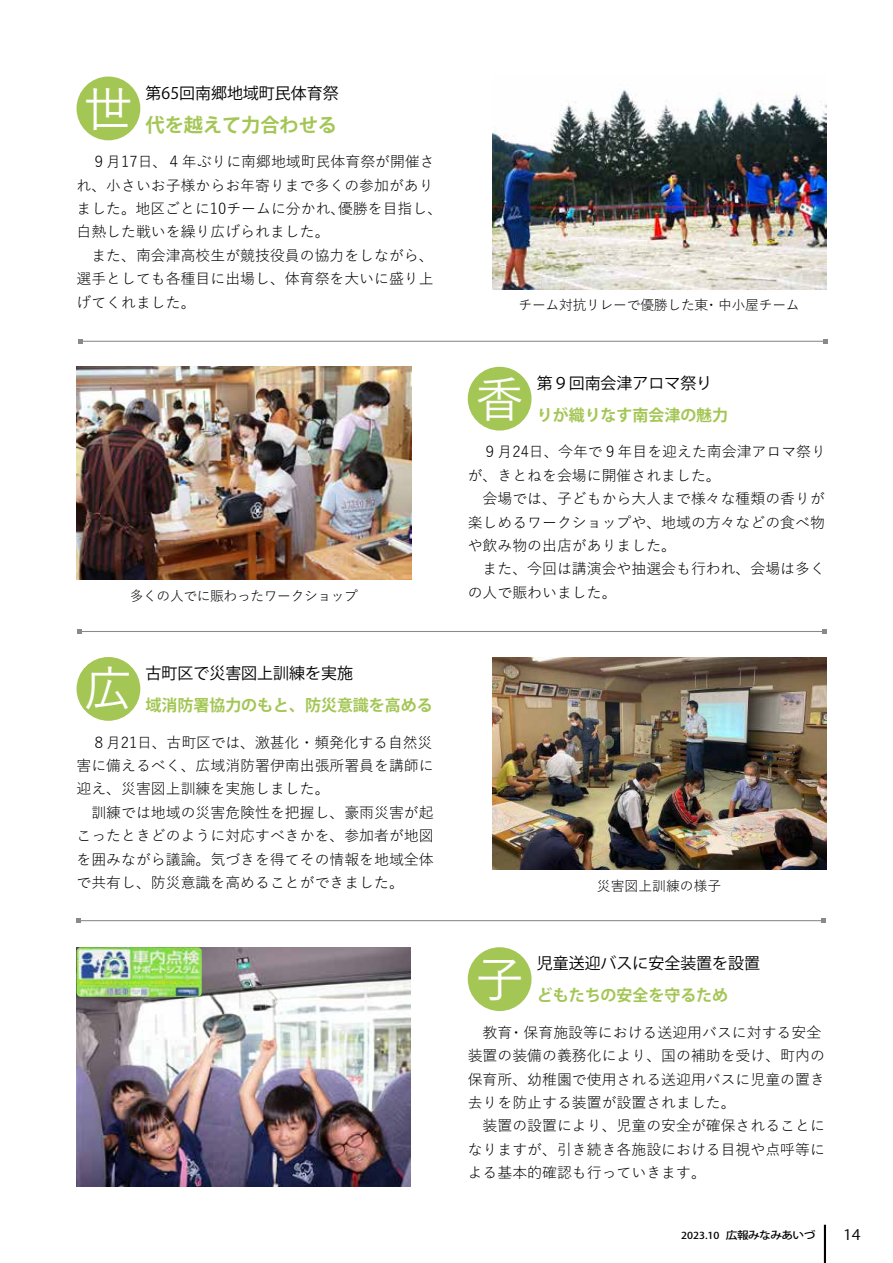
<style>
.page{position:relative;width:893px;height:1263px;background:#fff}
.page>*{position:absolute;margin:0;border:0;box-sizing:border-box;transform-origin:0 0}
.t1{font:500 48.9px "Yu Gothic";color:#fff}
.t2{font:700 19.2px "Koz Go Pro";color:#a4c655}
.t3{font:15.9px "Koz Go Pro";color:#000}
.t4{font:700 15.9px "Koz Go Pro";color:#a4c655}
.t5{font:14.85px/23.4px "Yu Gothic";color:#000}
.t6{font:14.4px "Koz Go Pro";color:#000;scale:1.11 1}
.t7{font:13.8px "Yu Gothic";letter-spacing:-.02em;color:#000}
.t8{font:13.8px "Yu Gothic";color:#000}
.t9{font:500 10.5px "Koz Go Pro";letter-spacing:-.05em;color:#000;scale:1.11 1}
.t10{font:500 9.6px "Koz Go Pro";color:#000;scale:1.11 1}
</style>
<div class="page">
<hr style="left:824px;top:1225px;width:2px;height:38px;background:#000">
<div style="left:77px;top:657px;width:63px;height:64px;background:#a4c655;border-radius:50%"></div>
<img style="left:492px;top:657px;width:334px;height:213px">
<div style="left:468px;top:947px;width:63px;height:64px;background:#a4c655;border-radius:50%"></div>
<hr style="left:79px;top:920px;width:745px;height:1px;background:#898989">
<svg style="left:822px;top:918px;width:4px;height:5px"></svg>
<svg style="left:77px;top:918px;width:4px;height:5px"></svg>
<hr style="left:80px;top:631px;width:745px;height:1px;background:#898989">
<svg style="left:823px;top:629px;width:4px;height:5px"></svg>
<svg style="left:78px;top:629px;width:4px;height:5px"></svg>
<hr style="left:80px;top:341px;width:745px;height:1px;background:#898989">
<svg style="left:823px;top:339px;width:4px;height:4px"></svg>
<svg style="left:78px;top:339px;width:4px;height:4px"></svg>
<img style="left:77px;top:947px;width:333px;height:239px">
<img style="left:77px;top:947px;width:125px;height:50px">
<div style="left:468px;top:367px;width:63px;height:64px;background:#a4c655;border-radius:50%"></div>
<img style="left:77px;top:367px;width:334px;height:212px">
<div style="left:77px;top:77px;width:63px;height:63px;background:#a4c655;border-radius:50%"></div>
<img style="left:492px;top:89px;width:334px;height:200px">
<h1 class="t1" style="left:84px;top:64px;width:50px">世</h1>
<p class="t3" style="left:146px;top:82px;width:194px">第65回南郷地域町民体育祭</p>
<p class="t2" style="left:146px;top:112px;width:193px">代を越えて力合わせる</p>
<p class="t5" style="left:77px;top:148px;width:360px">　９月17日、４年ぶりに南郷地域町民体育祭が開催さ</p>
<p class="t5" style="left:77px;top:172px;width:359px">れ、小さいお子様からお年寄りまで多くの参加があり</p>
<p class="t5" style="left:338px;top:195px;width:106px">優勝を目指し、</p>
<p class="t5" style="left:77px;top:195px;width:359px">ました。地区ごとに10チームに分かれ、<br>白熱した戦いを繰り広げられました。<br>　また、南会津高校生が競技役員の協力をしながら、選手としても各種目に出場し、体育祭を大いに盛り上げてくれました。</p>
<p class="t7" style="left:130px;top:583px;width:230px">多くの人でに賑わったワークショップ</p>
<h1 class="t1" style="left:84px;top:644px;width:50px">広</h1>
<p class="t3" style="left:146px;top:663px;width:209px">古町区で災害図上訓練を実施</p>
<p class="t4" style="left:146px;top:695px;width:289px">域消防署協力のもと、防災意識を高める</p>
<p class="t5" style="left:77px;top:729px;width:359px">　８月21日、古町区では、激甚化・頻発化する自然災害に備えるべく、広域消防署伊南出張所署員を講師に迎え、災害図上訓練を実施しました。<br>　訓練では地域の災害危険性を把握し、豪雨災害が起こったときどのように対応すべきかを、参加者が地図を囲みながら議論。気づきを得てその情報を地域全体で共有し、防災意識を高めることができました。</p>
<p class="t7" style="left:518px;top:293px;width:191px">チーム対抗リレーで優勝した東</p>
<p class="t7" style="left:705px;top:293px;width:97px">・中小屋チーム</p>
<h1 class="t1" style="left:475px;top:354px;width:50px">香</h1>
<p class="t3" style="left:537px;top:373px;width:177px">第９回南会津アロマ祭り</p>
<p class="t4" style="left:537px;top:405px;width:193px">りが織りなす南会津の魅力</p>
<p class="t5" style="left:468px;top:438px;width:360px">　９月24日、今年で９年目を迎えた南会津アロマ祭りが、きとねを会場に開催されました。<br>　会場では、子どもから大人まで様々な種類の香りが楽しめるワークショップや、地域の方々などの食べ物や飲み物の出店がありました。<br>　また、今回は講演会や抽選会も行われ、会場は多くの人で賑わいました。</p>
<p class="t8" style="left:597px;top:873px;width:126px">災害図上訓練の様子</p>
<h1 class="t1" style="left:475px;top:934px;width:50px">子</h1>
<p class="t3" style="left:537px;top:953px;width:225px">児童送迎バスに安全装置を設置</p>
<p class="t4" style="left:537px;top:985px;width:193px">どもたちの安全を守るため</p>
<p class="t5" style="left:509px;top:1019px;width:314px">・保育施設等における送迎用バスに対する安全</p>
<p class="t5" style="left:468px;top:1019px;width:359px">　教育<br>装置の装備の義務化により、国の補助を受け、町内の保育所、幼稚園で使用される送迎用バスに児童の置き去りを防止する装置が設置されました。<br>　装置の設置により、児童の安全が確保されることになりますが、引き続き各施設における目視や点呼等による基本的確認も行っていきます。</p>
<p class="t9" style="left:726px;top:1228px;width:82px">広報みなみあいづ</p>
<p class="t10" style="left:681px;top:1229px;width:36px">2023.10</p>
<p class="t6" style="left:843px;top:1226px;width:17px">14</p>
</div>
